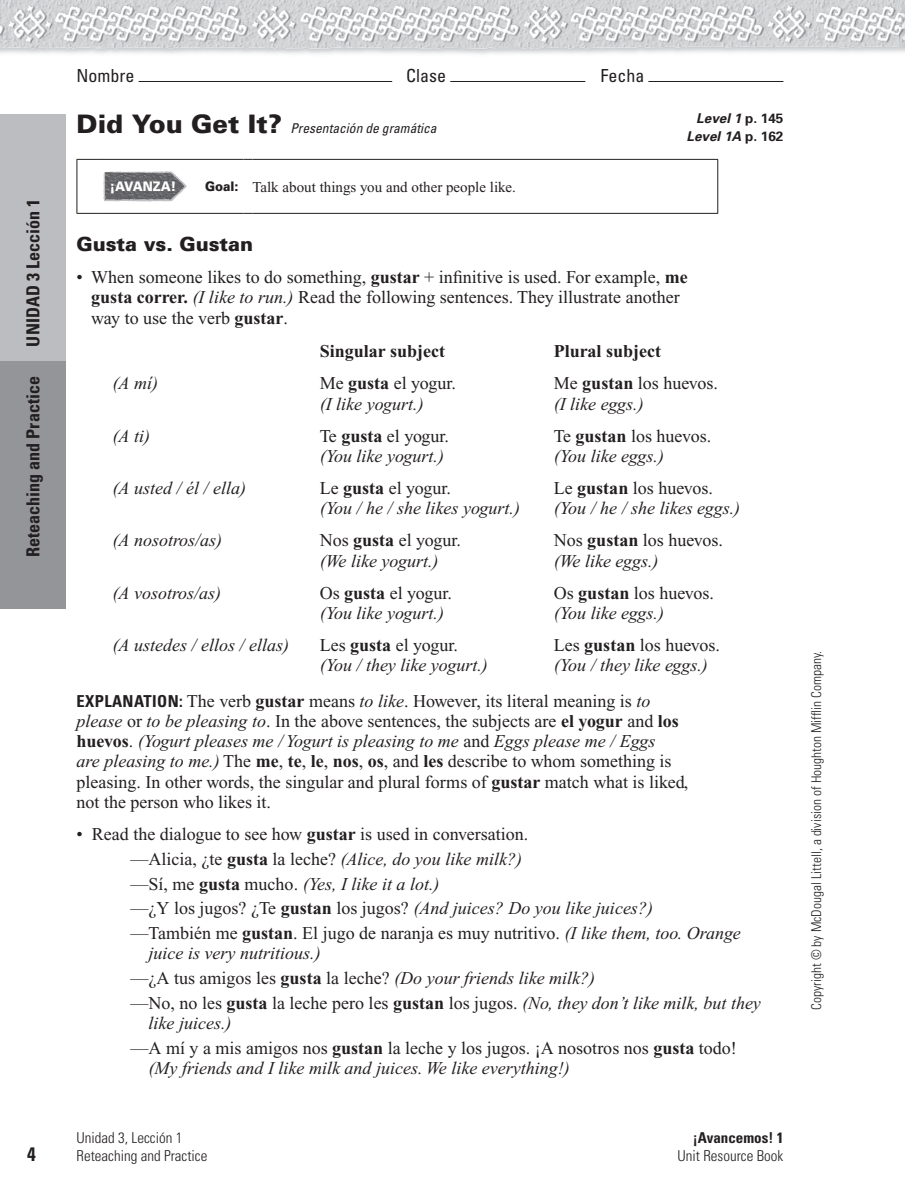
<style>
.page{position:relative;width:905px;height:1188px;background:#fff}
.page>*{position:absolute;margin:0;border:0;box-sizing:border-box;transform-origin:0 0}
.t1{font:900 19.5px "Univers";color:#231f20}
.t2{font:700 condensed 19.5px "Univers";color:#231f20}
.t3{font:italic 18px/20.2px "Times";color:#231f20}
.t4{font:18px/20.2px "Times";color:#231f20}
.t5{font:700 condensed 18px "Univers";color:#231f20}
.t6{font:700 18px "Times";color:#231f20}
.t7{font:condensed 18px "Univers";color:#231f20}
.t8{font:300 condensed 15px/18px "Univers";color:#231f20}
.t9{font:15px "Times";color:#231f20}
.t10{font:700 condensed 15px "Univers";color:#231f20}
.t11{font:300 condensed 13.5px "Univers";color:#231f20}
.t12{font:italic condensed 13.5px "Univers";color:#231f20}
.t13{font:italic 700 13.5px/18px "Univers";color:#231f20;text-align:right}
.t14{font:900 13.2px "Univers";color:#fff;scale:.91 1}
.s1{font-weight:900;font-style:normal;font-stretch:normal;font-size:25.5px}
.s2{font-family:"Univers";font-weight:900;font-size:13.2px}
.s3{font-style:normal}
.s4{font-weight:700}
.s5{font-style:italic}
.s6{font-weight:700;font-style:normal}
.s7{font-family:"Univers";font-weight:700;font-stretch:condensed;font-size:16.5px}
</style>
<div class="page">
<img style="left:0;top:0;width:899px;height:49px">
<img style="left:899px;top:47px;width:5px;height:7px">
<img style="left:899px;top:0;width:5px;height:47px">
<img style="left:904px;top:1px;width:1px;height:48px">
<hr style="left:138px;top:81px;width:254px;height:1px;background:#231f20">
<hr style="left:450px;top:81px;width:135px;height:1px;background:#231f20">
<hr style="left:648px;top:81px;width:135px;height:1px;background:#231f20">
<svg style="left:76px;top:159px;width:22px;height:1px"></svg>
<hr style="left:76px;top:160px;width:1px;height:53px;background:#231f20">
<hr style="left:98px;top:159px;width:93px;height:1px;background:#231f20">
<hr style="left:200px;top:159px;width:43px;height:1px;background:#231f20">
<hr style="left:252px;top:159px;width:466px;height:1px;background:#231f20">
<hr style="left:717px;top:160px;width:1px;height:53px;background:#231f20">
<svg style="left:76px;top:213px;width:22px;height:1px"></svg>
<hr style="left:98px;top:213px;width:93px;height:1px;background:#231f20">
<hr style="left:200px;top:213px;width:43px;height:1px;background:#231f20">
<hr style="left:252px;top:213px;width:466px;height:1px;background:#231f20">
<svg style="left:103px;top:171px;width:83px;height:31px;background:#848587"></svg>
<div style="left:0;top:114px;width:66px;height:248px;background:#bcbdc0"></div>
<div style="left:0;top:361px;width:66px;height:248px;background:#939598"></div>
<p class="t5" style="left:22px;top:346px;width:149px;rotate:-90deg">UNIDAD 3 Lección 1</p>
<p class="t5" style="left:22px;top:557px;width:182px;rotate:-90deg">Reteaching and Practice</p>
<p class="t7" style="left:76px;top:64px;width:59px">Nombre</p>
<p class="t7" style="left:406px;top:64px;width:41px">Clase</p>
<p class="t7" style="left:600px;top:64px;width:45px">Fecha</p>
<p class="t12" style="left:76px;top:119px;width:361px"><span class="s1">Did You Get It?</span> Presentación de gramática</p>
<p class="t14" style="left:110px;top:178px;width:74px">¡AVANZA!</p>
<p class="t9" style="left:205px;top:179px;width:312px"><span class="s2">Goal:</span> Talk about things you and other people like.</p>
<p class="t13" style="left:686px;top:109px;width:98px">Level 1 <span class="s3">p. 145<br></span>Level 1A <span class="s3">p. 162</span></p>
<p class="t1" style="left:76px;top:232px;width:178px">Gusta vs. Gustan</p>
<p class="t4" style="left:91px;top:267px;width:598px;text-indent:-15px">• When someone likes to do something, <span class="s4">gustar</span> + infinitive is used. For example, <span class="s4">me gusta correr.</span> <span class="s5">(I like to run.)</span> Read the following sentences. They illustrate another way to use the verb <span class="s4">gustar</span>.</p>
<p class="t6" style="left:320px;top:341px;width:127px">Singular subject</p>
<p class="t6" style="left:554px;top:341px;width:109px">Plural subject</p>
<p class="t3" style="left:112px;top:373px;width:47px">(A mí)</p>
<p class="t3" style="left:320px;top:373px;width:138px"><span class="s3">Me</span> <span class="s6">gusta</span> <span class="s3">el yogur. </span>(I like yogurt.)</p>
<p class="t4" style="left:554px;top:373px;width:166px">Me <span class="s4">gustan</span> los huevos. <span class="s5">(I like eggs.)</span></p>
<p class="t3" style="left:112px;top:426px;width:39px">(A ti)</p>
<p class="t3" style="left:320px;top:426px;width:131px"><span class="s3">Te</span> <span class="s6">gusta</span> <span class="s3">el yogur. </span>(You like yogurt.)</p>
<p class="t3" style="left:554px;top:426px;width:159px"><span class="s3">Te</span> <span class="s6">gustan</span> <span class="s3">los huevos. </span>(You like eggs.)</p>
<p class="t3" style="left:112px;top:478px;width:135px">(A usted / él / ella)</p>
<p class="t3" style="left:320px;top:478px;width:202px"><span class="s3">Le</span> <span class="s6">gusta</span> <span class="s3">el yogur.<br></span>(You / he / she likes yogurt.)</p>
<p class="t3" style="left:554px;top:478px;width:188px"><span class="s3">Le</span> <span class="s6">gustan</span> <span class="s3">los huevos. </span>(You / he / she likes eggs.)</p>
<p class="t3" style="left:112px;top:530px;width:111px">(A nosotros/as)</p>
<p class="t3" style="left:320px;top:530px;width:143px"><span class="s3">Nos</span> <span class="s6">gusta</span> <span class="s3">el yogur. </span>(We like yogurt.)</p>
<p class="t4" style="left:554px;top:530px;width:171px">Nos <span class="s4">gustan</span> los huevos. <span class="s5">(We like eggs.)</span></p>
<p class="t3" style="left:112px;top:583px;width:110px">(A vosotros/as)</p>
<p class="t3" style="left:320px;top:583px;width:134px"><span class="s3">Os</span> <span class="s6">gusta</span> <span class="s3">el yogur. </span>(You like yogurt.)</p>
<p class="t3" style="left:554px;top:583px;width:162px"><span class="s3">Os</span> <span class="s6">gustan</span> <span class="s3">los huevos. </span>(You like eggs.)</p>
<p class="t3" style="left:112px;top:635px;width:178px">(A ustedes / ellos / ellas)</p>
<p class="t3" style="left:320px;top:635px;width:170px"><span class="s3">Les</span> <span class="s6">gusta</span> <span class="s3">el yogur. </span>(You / they like yogurt.)</p>
<p class="t3" style="left:554px;top:635px;width:168px"><span class="s3">Les</span> <span class="s6">gustan</span> <span class="s3">los huevos. </span>(You / they like eggs.)</p>
<p class="t4" style="left:76px;top:691px;width:613px"><span class="s7">EXPLANATION:</span> The verb <span class="s4">gustar</span> means <span class="s5">to like</span>. However, its literal meaning is <span class="s5">to please</span> or <span class="s5">to be pleasing to</span>. In the above sentences, the subjects are <span class="s4">el yogur</span> and <span class="s4">los huevos</span>. <span class="s5">(Yogurt pleases me / Yogurt is pleasing to me</span> and <span class="s5">Eggs please me / Eggs<br>are pleasing to me.)</span> The <span class="s4">me</span>, <span class="s4">te</span>, <span class="s4">le</span>, <span class="s4">nos</span>, <span class="s4">os</span>, and <span class="s4">les</span> describe to whom something is pleasing. In other words, the singular and plural forms of <span class="s4">gustar</span> match what is liked, not the person who likes it.</p>
<p class="t4" style="left:77px;top:824px;width:453px">• Read the dialogue to see how <span class="s4">gustar</span> is used in conversation.</p>
<p class="t3" style="left:131px;top:849px;width:393px"><span class="s3">— Alicia, ¿te</span> <span class="s6">gusta</span> <span class="s3">la leche?</span> (Alice, do you like milk?)</p>
<p class="t3" style="left:131px;top:874px;width:310px"><span class="s3">— Sí, me</span> <span class="s6">gusta</span> <span class="s3">mucho.</span> (Yes, I like it a lot.)</p>
<p class="t3" style="left:131px;top:898px;width:524px"><span class="s3">— ¿Y los jugos? ¿Te</span> <span class="s6">gustan</span> <span class="s3">los jugos?</span> (And juices? Do you like juices?)</p>
<p class="t3" style="left:149px;top:923px;width:594px;text-indent:-18px"><span class="s3">— También me</span> <span class="s6">gustan</span><span class="s3">. El jugo de naranja es muy nutritivo.</span> (I like them, too. Orange juice is very nutritious.)</p>
<p class="t3" style="left:131px;top:968px;width:466px"><span class="s3">— ¿A tus amigos les</span> <span class="s6">gusta</span> <span class="s3">la leche?</span> (Do your friends like milk?)</p>
<p class="t3" style="left:149px;top:993px;width:613px;text-indent:-18px"><span class="s3">— No, no les</span> <span class="s6">gusta</span> <span class="s3">la leche pero les</span> <span class="s6">gustan</span> <span class="s3">los jugos.</span> (No, they don’t like milk, but they like juices.)</p>
<p class="t4" style="left:149px;top:1038px;width:590px;text-indent:-18px">— A mí y a mis amigos nos <span class="s4">gustan</span> la leche y los jugos. ¡A nosotros nos <span class="s4">gusta</span> todo! <span class="s5">(My friends and I like milk and juices. We like everything!)</span></p>
<p class="t8" style="left:76px;top:1129px;width:132px">Unidad 3, Lección 1<br>Reteaching and Practice</p>
<p class="t10" style="left:692px;top:1128px;width:92px">¡Avancemos! 1</p>
<p class="t2" style="left:27px;top:1142px;width:10px">4</p>
<p class="t8" style="left:677px;top:1147px;width:107px">Unit Resource Book</p>
<p class="t11" style="left:808px;top:1010px;width:361px;rotate:-90deg">Copyright © by McDougal Littell, a division of Houghton Mifflin Company.</p>
</div>
